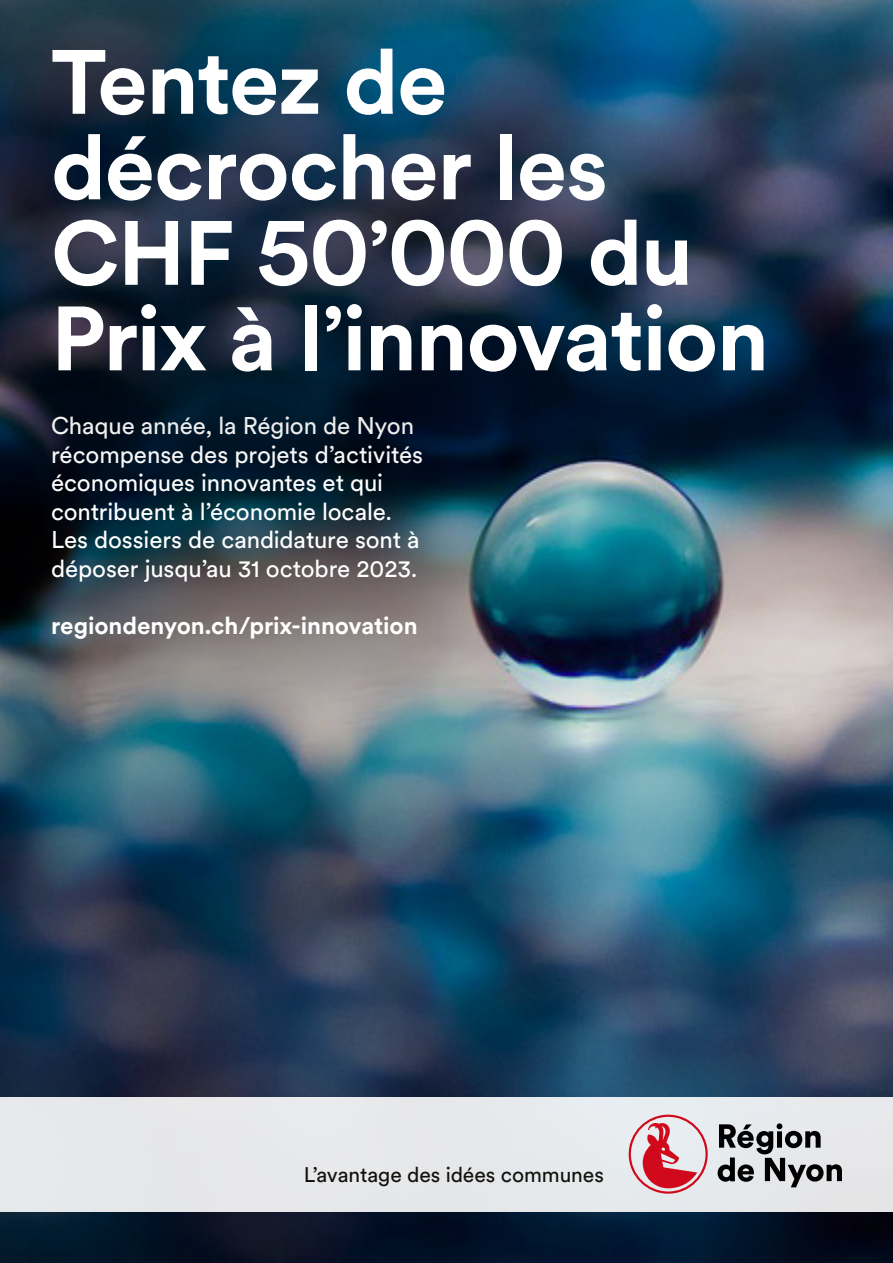
<style>
.page{position:relative;width:893px;height:1263px;background:#fff}
.page>*{position:absolute;margin:0;border:0;box-sizing:border-box;transform-origin:0 0}
.t1{font:700 90px/85.5px "Circular XX";letter-spacing:-.02em;color:#fff}
.t2{font:24px/28.5px "Circular XX";letter-spacing:-.005em;color:#fff}
.t3{font:700 24px "Circular XX";letter-spacing:-.005em;color:#fff}
.t4{font:21px "Circular XX";letter-spacing:-.005em;color:#12110c}
</style>
<div class="page">
<img style="left:0;top:513px;width:893px;height:750px">
<div style="left:0;top:284px;width:560px;height:494px;background:#000;opacity:.3"></div>
<div style="left:0;top:0;width:893px;height:513px;background:#000;opacity:.2"></div>
<div style="left:0;top:1097px;width:893px;height:114px;background:#e7e8eb"></div>
<svg style="left:629px;top:1115px;width:79px;height:79px"></svg>
<svg style="left:718px;top:1123px;width:124px;height:64px"></svg>
<h1 class="t1" style="left:51px;top:36px;width:720px">Tentez de décrocher les<br>CHF 50’000 du<br>Prix à l’innovation</h1>
<p class="t2" style="left:51px;top:411px;width:374px">Chaque année, la Région de Nyon récompense des projets d’activités économiques innovantes et qui contribuent à l’économie locale.<br>Les dossiers de candidature sont à déposer jusqu’au 31 octobre 2023.</p>
<p class="t3" style="left:51px;top:609px;width:368px">regiondenyon.ch/prix-innovation</p>
<p class="t4" style="left:304px;top:1160px;width:302px">L’avantage des idées communes</p>
</div>
